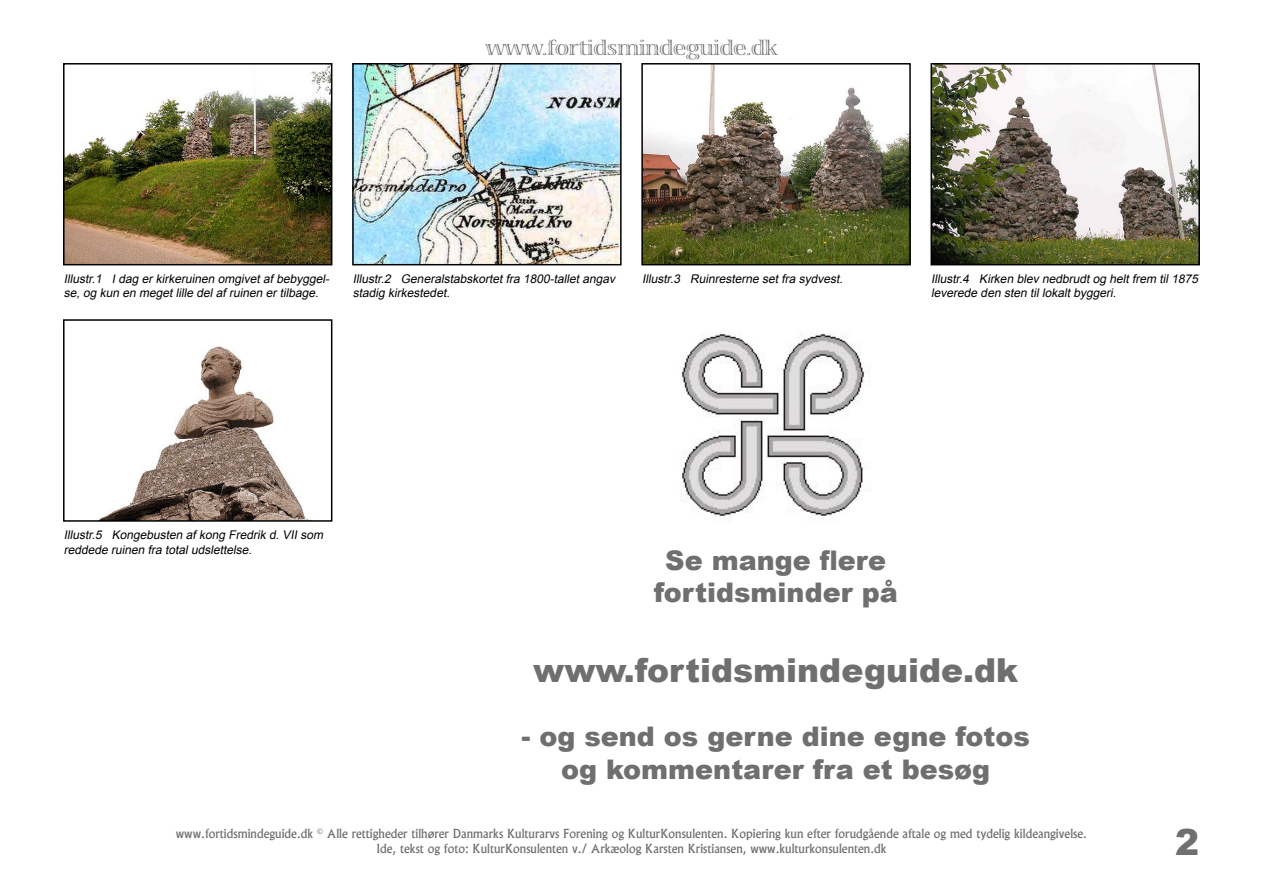
<style>
.page{position:relative;width:1263px;height:893px;background:#fff}
.page>*{position:absolute;margin:0;border:0;box-sizing:border-box;transform-origin:0 0}
.t1{font:900 36px "Arial";color:#6f6f6f}
.t2{font:900 33px "Arial";color:#6f6f6f}
.t3{font:900 27px/32.4px "Arial";color:#6f6f6f;text-align:center}
.t4{font:21px "Viva Std";color:#6f6f6f}
.t5{font:italic 12px/14.4px "Arial";color:#000}
.t6{font:12px "Alaska";color:#6f6f6f}
</style>
<div class="page">
<img style="left:66px;top:66px;width:263px;height:196px">
<div style="left:63px;top:63px;width:269px;height:202px;border:2px solid #000"></div>
<img style="left:355px;top:66px;width:264px;height:196px">
<div style="left:352px;top:63px;width:270px;height:202px;border:2px solid #000"></div>
<img style="left:99px;top:346px;width:209px;height:173px">
<div style="left:63px;top:319px;width:269px;height:203px;border:2px solid #000"></div>
<img style="left:644px;top:66px;width:264px;height:196px">
<div style="left:641px;top:63px;width:270px;height:202px;border:2px solid #000"></div>
<img style="left:933px;top:66px;width:264px;height:196px">
<div style="left:930px;top:63px;width:270px;height:202px;border:2px solid #000"></div>
<img style="left:681px;top:333px;width:189px;height:184px">
<p class="t4" style="left:486px;top:37px;width:293px">www.fortidsmindeguide.dk</p>
<p class="t5" style="left:64px;top:272px;width:270px">Illustr.1 Idag erkirkeruinen omgivetafbebyggel&shy;se,og kun en megetlille delafruinen ertilbage.</p>
<p class="t5" style="left:353px;top:272px;width:266px">Illustr.2 Generalstabskortetfra 1800-talletangav stadig kirkestedet.</p>
<p class="t5" style="left:642px;top:272px;width:205px">Illustr.3 Ruinresterne setfra sydvest.</p>
<p class="t5" style="left:931px;top:272px;width:271px">Illustr.4 Kirken blev nedbrudtog heltfrem til1875 leverede den sten tillokaltbyggeri.</p>
<p class="t5" style="left:64px;top:528px;width:264px">Illustr.5 Kongebusten afkong Fredrik d.VIIsom reddede ruinen fra totaludslettelse.</p>
<p class="t3" style="left:665px;top:543px;width:222px">Se mange flere</p>
<p class="t3" style="left:654px;top:576px;width:245px">fortidsminder på</p>
<p class="t2" style="left:533px;top:646px;width:486px">www.fortidsmindeguide.dk</p>
<p class="t3" style="left:521px;top:720px;width:510px">- og send os gerne dine egne fotos og kommentarer fra et besøg</p>
<p class="t6" style="left:176px;top:826px;width:913px">www.fortidsmindeguide.dk © Alle rettigheder tilhører Danmarks Kulturarvs Forening og KulturKonsulenten. Kopiering kun efter forudgående aftale og med tydelig kildeangivelse.</p>
<p class="t6" style="left:376px;top:841px;width:512px">Ide, tekst og foto: KulturKonsulenten v./ Arkæolog Karsten Kristiansen, www.kulturkonsulenten.dk</p>
<p class="t1" style="left:1175px;top:816px;width:26px">2</p>
</div>
